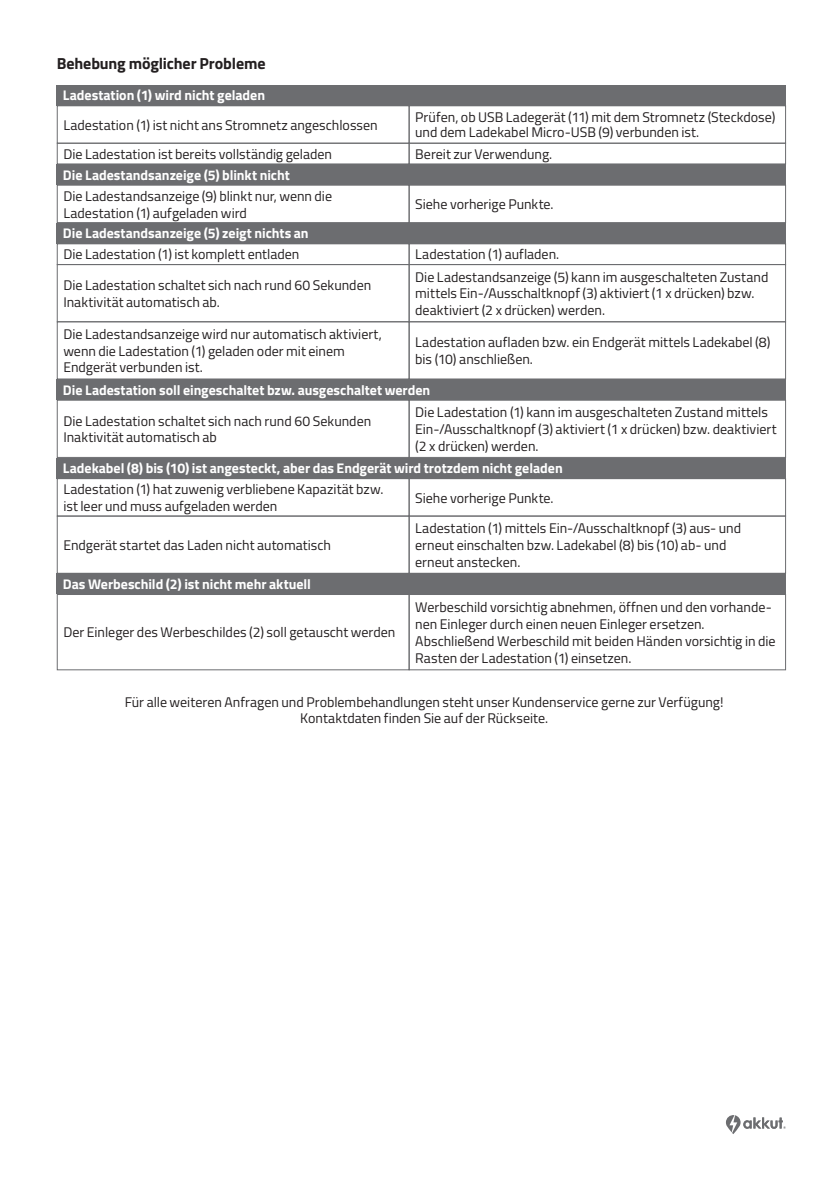
<style>
.page{position:relative;width:840px;height:1191px;background:#fff}
.page>*{position:absolute;margin:0;border:0;box-sizing:border-box;transform-origin:0 0}
.t1{font:700 16px "Titillium";letter-spacing:-.005em;color:#231f20}
.t2{font:14px/16.8px "Titillium";color:#231f20}
.t3{font:700 14px "Titillium";letter-spacing:-.005em;color:#fff}
</style>
<div class="page">
<div style="left:57px;top:85px;width:728px;height:20px;background:#6c6d70"></div>
<div style="left:57px;top:379px;width:728px;height:21px;background:#6c6d70"></div>
<div style="left:57px;top:223px;width:728px;height:20px;background:#6c6d70"></div>
<div style="left:57px;top:574px;width:728px;height:20px;background:#6c6d70"></div>
<div style="left:57px;top:458px;width:728px;height:20px;background:#6c6d70"></div>
<div style="left:57px;top:164px;width:728px;height:21px;background:#6c6d70"></div>
<div style="left:57px;top:105px;width:352px;height:39px;border:1px solid #6c6d70"></div>
<div style="left:57px;top:594px;width:352px;height:76px;border:1px solid #6c6d70"></div>
<div style="left:57px;top:264px;width:352px;height:58px;border:1px solid #6c6d70"></div>
<div style="left:57px;top:400px;width:352px;height:58px;border:1px solid #6c6d70"></div>
<div style="left:57px;top:515px;width:352px;height:59px;border:1px solid #6c6d70"></div>
<div style="left:57px;top:185px;width:352px;height:38px;border:1px solid #6c6d70"></div>
<div style="left:57px;top:478px;width:352px;height:38px;border:1px solid #6c6d70"></div>
<div style="left:57px;top:143px;width:352px;height:21px;border:1px solid #6c6d70"></div>
<div style="left:57px;top:243px;width:352px;height:22px;border:1px solid #6c6d70"></div>
<div style="left:408px;top:105px;width:377px;height:39px;border:1px solid #6c6d70"></div>
<div style="left:408px;top:594px;width:377px;height:76px;border:1px solid #6c6d70"></div>
<div style="left:408px;top:264px;width:377px;height:58px;border:1px solid #6c6d70"></div>
<div style="left:408px;top:400px;width:377px;height:58px;border:1px solid #6c6d70"></div>
<div style="left:408px;top:515px;width:377px;height:59px;border:1px solid #6c6d70"></div>
<div style="left:408px;top:185px;width:377px;height:38px;border:1px solid #6c6d70"></div>
<div style="left:408px;top:478px;width:377px;height:38px;border:1px solid #6c6d70"></div>
<div style="left:408px;top:143px;width:377px;height:21px;border:1px solid #6c6d70"></div>
<div style="left:408px;top:243px;width:377px;height:22px;border:1px solid #6c6d70"></div>
<svg style="left:726px;top:1115px;width:59px;height:19px"></svg>
<p class="t1" style="left:57px;top:51px;width:210px">Behebung möglicher Probleme</p>
<p class="t3" style="left:63px;top:85px;width:204px">Ladestation (1) wird nicht geladen</p>
<p class="t2" style="left:63px;top:116px;width:316px">Ladestation (1) ist nicht ans Stromnetz angeschlossen</p>
<p class="t2" style="left:63px;top:145px;width:270px">Die Ladestation ist bereits vollständig geladen</p>
<p class="t3" style="left:63px;top:164px;width:228px">Die Ladestandsanzeige (5) blinkt nicht</p>
<p class="t2" style="left:63px;top:187px;width:270px">Die Ladestandsanzeige (9) blinkt nur, wenn die<br>Ladestation (1) aufgeladen wird</p>
<p class="t3" style="left:63px;top:223px;width:247px">Die Ladestandsanzeige (5) zeigt nichts an</p>
<p class="t2" style="left:63px;top:245px;width:237px">Die Ladestation (1) ist komplett entladen</p>
<p class="t2" style="left:63px;top:276px;width:309px">Die Ladestation schaltet sich nach rund 60 Sekunden<br>Inaktivität automatisch ab.</p>
<p class="t2" style="left:63px;top:325px;width:320px">Die Ladestandsanzeige wird nur automatisch aktiviert, wenn die Ladestation (1) geladen oder mit einem<br>Endgerät verbunden ist.</p>
<p class="t2" style="left:415px;top:109px;width:361px;line-height:15px">Prüfen, ob USB Ladegerät (11) mit dem Stromnetz (Steckdose) und dem Ladekabel Micro-USB (9) verbunden ist.</p>
<p class="t2" style="left:415px;top:145px;width:138px">Bereit zur Verwendung.</p>
<p class="t2" style="left:415px;top:195px;width:140px">Siehe vorherige Punkte.</p>
<p class="t2" style="left:415px;top:245px;width:145px">Ladestation (1) aufladen.</p>
<p class="t2" style="left:415px;top:268px;width:354px">Die Ladestandsanzeige (5) kann im ausgeschalteten Zustand mittels Ein-/Ausschaltknopf (3) aktiviert (1 x drücken) bzw. deaktiviert (2 x drücken) werden.</p>
<p class="t2" style="left:415px;top:333px;width:356px">Ladestation aufladen bzw. ein Endgerät mittels Ladekabel (8) bis (10) anschließen.</p>
<p class="t3" style="left:63px;top:379px;width:369px">Die Ladestation soll eingeschaltet bzw. ausgeschaltet werden</p>
<p class="t2" style="left:63px;top:412px;width:309px">Die Ladestation schaltet sich nach rund 60 Sekunden<br>Inaktivität automatisch ab</p>
<p class="t2" style="left:415px;top:403px;width:363px">Die Ladestation (1) kann im ausgeschalteten Zustand mittels<br>Ein-/Ausschaltknopf (3) aktiviert (1 x drücken) bzw. deaktiviert (2 x drücken) werden.</p>
<p class="t3" style="left:63px;top:458px;width:501px">Ladekabel (8) bis (10) ist angesteckt, aber das Endgerät wird trotzdem nicht geladen</p>
<p class="t2" style="left:63px;top:480px;width:321px">Ladestation (1) hat zuwenig verbliebene Kapazität bzw. ist leer und muss aufgeladen werden</p>
<p class="t2" style="left:63px;top:536px;width:269px">Endgerät startet das Laden nicht automatisch</p>
<p class="t3" style="left:63px;top:573px;width:249px">Das Werbeschild (2) ist nicht mehr aktuell</p>
<p class="t2" style="left:63px;top:623px;width:333px">Der Einleger des Werbeschildes (2) soll getauscht werden</p>
<p class="t2" style="left:415px;top:488px;width:140px">Siehe vorherige Punkte.</p>
<p class="t2" style="left:415px;top:519px;width:327px">Ladestation (1) mittels Ein-/Ausschaltknopf (3) aus- und erneut einschalten bzw. Ladekabel (8) bis (10) ab- und erneut anstecken.</p>
<p class="t2" style="left:415px;top:598px;width:361px">Werbeschild vorsichtig abnehmen, öffnen und den vorhande&shy;nen Einleger durch einen neuen Einleger ersetzen.<br>Abschließend Werbeschild mit beiden Händen vorsichtig in die Rasten der Ladestation (1) einsetzen.</p>
<p class="t2" style="left:125px;top:692px;width:600px;text-align:center">Für alle weiteren Anfragen und Problembehandlungen steht unser Kundenservice gerne zur Verfügung!<br>Kontaktdaten finden Sie auf der Rückseite.</p>
</div>
